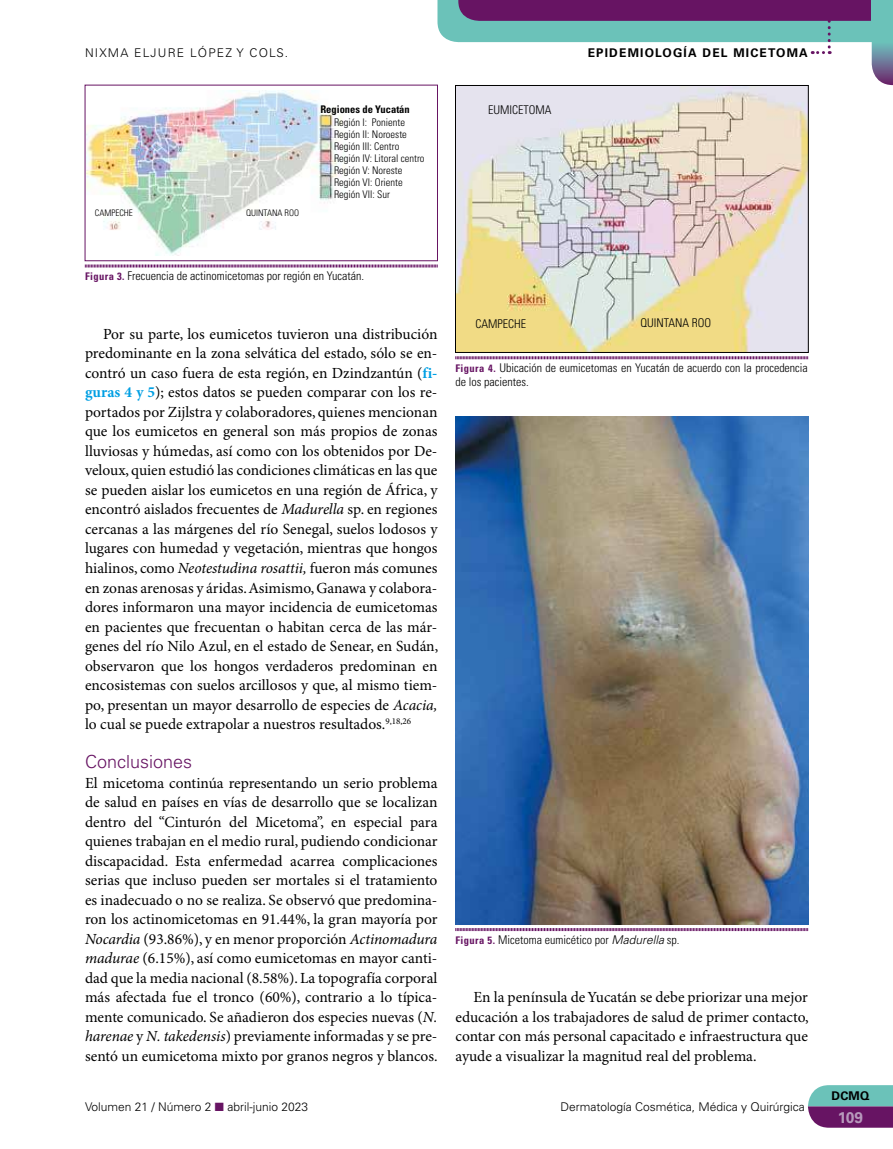
<style>
.page{position:relative;width:893px;height:1149px;background:#fff}
.page>*{position:absolute;margin:0;border:0;box-sizing:border-box;transform-origin:0 0}
.t1{font:300 18px "Univers LT Std";color:#671463}
.t2{font:15.45px/19.5px "Minion Pro";color:#000;text-align:justify}
.t3{font:700 15.45px "Univers LT Std";color:#b799bc}
.t4{font:300 condensed 12px/13.5px "Univers LT Std";color:#000}
.t5{font:300 12px "Univers LT Std";color:#000}
.t6{font:700 12px "Univers LT Std";letter-spacing:.1em;color:#000}
.t7{font:300 12px "Univers LT Std";letter-spacing:.1em;color:#000}
.t8{font:300 condensed 10.5px/12px "Univers LT Std";color:#000}
.t9{font:700 condensed 10.5px "Univers LT Std";color:#000}
.t10{font:300 condensed 9px "Univers LT Std";color:#000}
.s1{font-weight:700;font-size:10.5px;color:#671463}
.s2{font-weight:700;color:#009fe3}
.s3{font-style:italic}
.s4{color:#671463}
.s5{font-style:italic;font-stretch:normal}
</style>
<div class="page">
<svg style="left:437px;top:0;width:456px;height:85px"></svg>
<svg style="left:808px;top:1085px;width:85px;height:42px;background:#717494"></svg>
<div style="left:872px;top:0;width:21px;height:42px;background:#6bc2b9"></div>
<img style="left:87px;top:91px;width:258px;height:164px">
<div style="left:85px;top:85px;width:353px;height:176px;border:1px solid #671463"></div>
<img style="left:457px;top:87px;width:350px;height:264px">
<div style="left:455px;top:85px;width:354px;height:268px;border:1px solid #000"></div>
<svg style="left:85px;top:264px;width:353px;height:4px"></svg>
<svg style="left:455px;top:356px;width:353px;height:4px"></svg>
<svg style="left:455px;top:928px;width:353px;height:3px"></svg>
<img style="left:455px;top:417px;width:354px;height:507px">
<p class="t7" style="left:85px;top:46px;width:205px">NIXMA ELJURE LÓPEZ Y COLS.</p>
<p class="t6" style="left:588px;top:46px;width:222px">EPIDEMIOLOGÍA DEL MICETOMA</p>
<p class="t9" style="left:320px;top:102px;width:91px">Regiones de Yucatán</p>
<p class="t4" style="left:488px;top:103px;width:65px">EUMICETOMA</p>
<p class="t10" style="left:95px;top:208px;width:39px">CAMPECHE</p>
<p class="t10" style="left:246px;top:208px;width:55px">QUINTANA ROO</p>
<p class="t8" style="left:334px;top:116px;width:92px">Región I: Poniente<br>Región II: Noroeste<br>Región III: Centro<br>Región IV: Litoral centro<br>Región V: Noreste<br>Región VI: Oriente<br>Región VII: Sur</p>
<p class="t4" style="left:85px;top:269px;width:281px"><span class="s1">Figura 3.</span> Frecuencia de actinomicetomas por región en Yucatán.</p>
<p class="t2" style="left:85px;top:324px;width:355px;text-indent:18px">Por su parte, los eumicetos tuvieron una distribución predominante en la zona selvática del estado, sólo se en&shy;contró un caso fuera de esta región, en Dzindzantún (<span class="s2">fi&shy;guras 4 y 5</span>); estos datos se pueden comparar con los re&shy;portados por Zijlstra y colaboradores, quienes mencionan que los eumicetos en general son más propios de zonas lluviosas y húmedas, así como con los obtenidos por De&shy;veloux, quien estudió las condiciones climáticas en las que se pueden aislar los eumicetos en una región de África, y encontró aislados frecuentes de <span class="s3">Madurella</span> sp. en regiones cercanas a las márgenes del río Senegal, suelos lodosos y lugares con humedad y vegetación, mientras que hongos hialinos, como <span class="s3">Neotestudina rosattii,</span> fueron más comunes en zonas arenosas y áridas. Asimismo, Ganawa y colabora&shy;dores informaron una mayor incidencia de eumicetomas en pacientes que frecuentan o habitan cerca de las már&shy;genes del río Nilo Azul, en el estado de Senear, en Sudán, observaron que los hongos verdaderos predominan en encosistemas con suelos arcillosos y que, al mismo tiem&shy;po, presentan un mayor desarrollo de especies de <span class="s3">Acacia, </span>lo cual se puede extrapolar a nuestros resultados.<sup>9,18,26</sup></p>
<p class="t1" style="left:85px;top:750px;width:109px">Conclusiones</p>
<p class="t2" style="left:85px;top:773px;width:354px">El micetoma continúa representando un serio problema de salud en países en vías de desarrollo que se localizan dentro del “Cinturón del Micetoma”, en especial para quienes trabajan en el medio rural, pudiendo condicionar discapacidad. Esta enfermedad acarrea complicaciones serias que incluso pueden ser mortales si el tratamiento es inadecuado o no se realiza. Se observó que predomina&shy;ron los actinomicetomas en 91.44%, la gran mayoría por <span class="s3">Nocardia</span> (93.86%), y en menor proporción <span class="s3">Actinomadura madurae</span> (6.15%), así como eumicetomas en mayor canti&shy;dad que la media nacional (8.58%). La topografía corporal más afectada fue el tronco (60%), contrario a lo típica&shy;mente comunicado. Se añadieron dos especies nuevas (<span class="s3">N. harenae</span> y <span class="s3">N. takedensis</span>) previamente informadas y se pre&shy;sentó un eumicetoma mixto por granos negros y blancos.</p>
<p class="t5" style="left:85px;top:1099px;width:225px">Volumen 21 / Número 2 <span class="s4">■</span> abril-junio 2023</p>
<p class="t4" style="left:476px;top:317px;width:52px">CAMPECHE</p>
<p class="t4" style="left:640px;top:316px;width:72px">QUINTANA ROO</p>
<p class="t4" style="left:455px;top:361px;width:354px"><span class="s1">Figura 4.</span> Ubicación de eumicetomas en Yucatán de acuerdo con la procedencia de los pacientes.</p>
<p class="t4" style="left:455px;top:932px;width:225px"><span class="s1">Figura 5.</span> Micetoma eumicético por <span class="s5">Madurella</span> sp.</p>
<p class="t2" style="left:455px;top:987px;width:355px;text-indent:18px">En la península de Yucatán se debe priorizar una mejor educación a los trabajadores de salud de primer contacto, contar con más personal capacitado e infraestructura que ayude a visualizar la magnitud real del problema.</p>
<p class="t5" style="left:560px;top:1098px;width:246px">Dermatología Cosmética, Médica y Quirúrgica</p>
<p class="t6" style="left:831px;top:1088px;width:40px">DCMQ</p>
<p class="t3" style="left:838px;top:1107px;width:27px">109</p>
</div>
